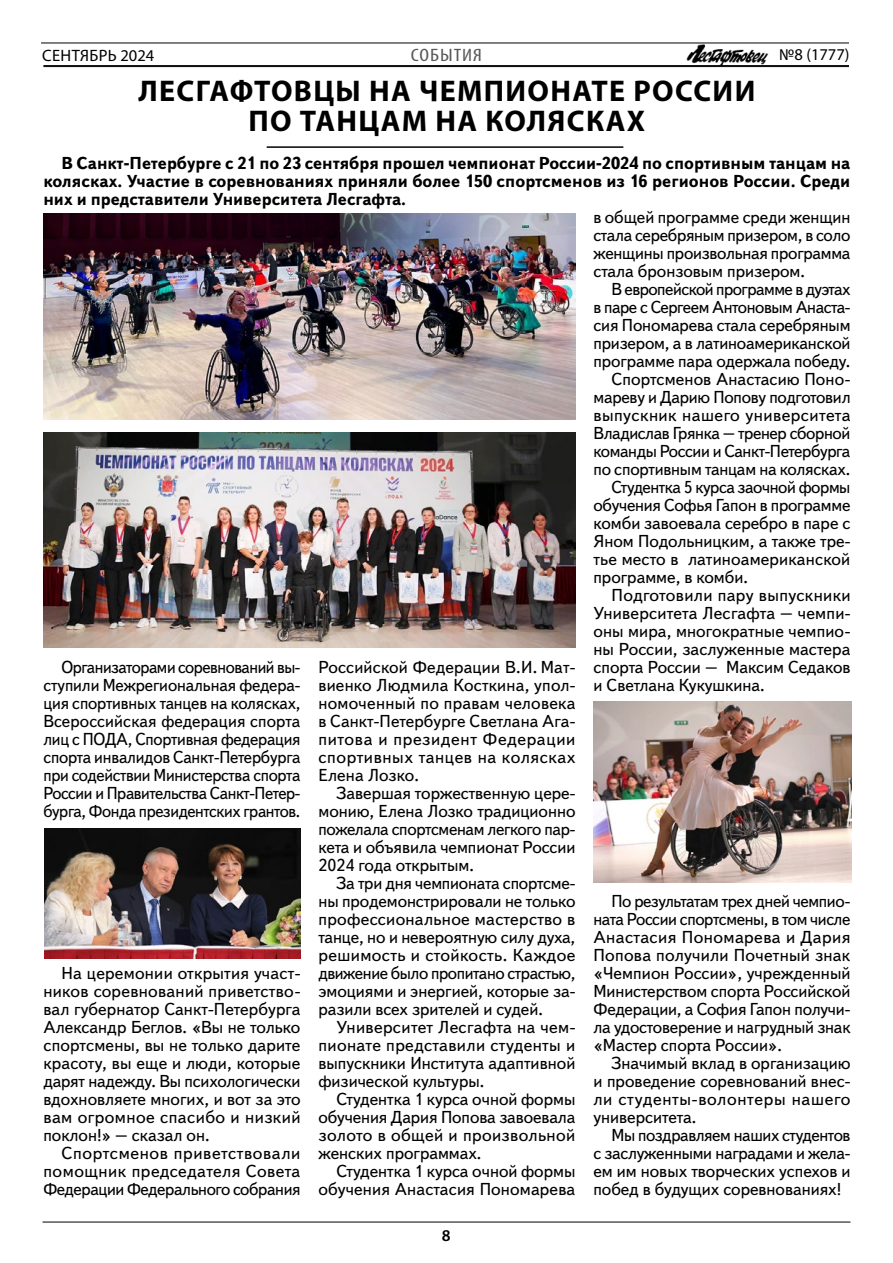
<style>
.page{position:relative;width:893px;height:1263px;background:#fff}
.page>*{position:absolute;margin:0;border:0;box-sizing:border-box;transform-origin:0 0}
.t1{font:700 30px/30px "Myriad Pro";letter-spacing:.045em;color:#000;text-align:center}
.t2{font:condensed 18px "Myriad Pro";letter-spacing:.045em;color:#58595b;scale:1.2 1}
.t3{font:17.25px/18px "Text";color:#000;text-align:justify}
.t4{font:17.25px/18px "Text";color:#000;text-align:justify;scale:.96 1}
.t5{font:700 17.25px/18px "Text";color:#000;text-align:justify}
.t6{font:17.25px "Text";letter-spacing:-.02em;color:#000}
.t7{font:17.25px "Text";letter-spacing:-.025em;color:#000}
.t8{font:17.25px "Text";letter-spacing:-.03em;color:#000}
.t9{font:17.25px "Text";letter-spacing:.025em;color:#000}
.t10{font:17.25px "Text";letter-spacing:.02em;color:#000}
.t11{font:16.5px "Myriad Pro";letter-spacing:.015em;color:#000}
.t12{font:600 16.5px "Myriad Pro";color:#000}
</style>
<div class="page">
<img style="left:687px;top:44px;width:81px;height:21px">
<hr style="left:43px;top:65px;width:806px;height:1px;background:#000">
<hr style="left:43px;top:66px;width:806px;height:1px;background:#000">
<hr style="left:41px;top:43px;width:808px;height:1px;background:#000">
<hr style="left:43px;top:1222px;width:807px;height:1px;background:#000">
<hr style="left:267px;top:146px;width:356px;height:2px;background:#000">
<img style="left:43px;top:433px;width:532px;height:214px">
<img style="left:43px;top:214px;width:532px;height:206px">
<img style="left:45px;top:828px;width:255px;height:130px">
<img style="left:593px;top:702px;width:258px;height:181px">
<p class="t2" style="left:411px;top:44px;width:61px">СОБЫТИЯ</p>
<h1 class="t1" style="left:139px;top:75px;width:618px">ЛЕСГАФТОВЦЫ НА ЧЕМПИОНАТЕ РОССИИ<br>ПО ТАНЦАМ НА КОЛЯСКАХ</h1>
<p class="t5" style="left:43px;top:155px;width:808px;text-indent:18px">В Санкт-Петербурге с 21 по 23 сентября прошел чемпионат России-2024 по спортивным танцам на колясках. Участие в соревнованиях приняли более 150 спортсменов из 16 регионов России. Среди них и представители Университета Лесгафта.</p>
<p class="t11" style="left:42px;top:45px;width:114px">СЕНТЯБРЬ 2024</p>
<p class="t11" style="left:779px;top:44px;width:72px">№8 (1777)</p>
<p class="t3" style="left:593px;top:209px;width:258px">в общей программе среди женщин стала серебряным призером, в соло женщины произвольная программа стала бронзовым призером.</p>
<p class="t8" style="left:611px;top:279px;width:241px">В европейской программе в дуэтах</p>
<p class="t7" style="left:593px;top:297px;width:258px">в паре с Сергеем Антоновым Анаста-</p>
<p class="t3" style="left:593px;top:317px;width:259px">сия Пономарева стала серебряным</p>
<p class="t3" style="left:593px;top:335px;width:259px">призером, а в латиноамериканской</p>
<p class="t3" style="left:593px;top:353px;width:259px">программе пара одержала победу.</p>
<p class="t3" style="left:611px;top:371px;width:241px">Спортсменов Анастасию Поно-</p>
<p class="t3" style="left:593px;top:389px;width:259px">мареву и Дарию Попову подготовил</p>
<p class="t9" style="left:593px;top:405px;width:259px">выпускник нашего университета</p>
<p class="t6" style="left:593px;top:423px;width:258px">Владислав Грянка – тренер сборной</p>
<p class="t6" style="left:593px;top:441px;width:258px">команды России и Санкт-Петербурга</p>
<p class="t3" style="left:593px;top:461px;width:259px">по спортивным танцам на колясках.</p>
<p class="t7" style="left:611px;top:477px;width:240px">Студентка 5 курса заочной формы</p>
<p class="t3" style="left:593px;top:497px;width:258px">обучения Софья Гапон в программе</p>
<p class="t3" style="left:593px;top:515px;width:258px">комби завоевала серебро в паре с</p>
<p class="t3" style="left:593px;top:533px;width:258px">Яном Подольницким, а также тре-</p>
<p class="t3" style="left:593px;top:551px;width:258px">тье место в латиноамериканской</p>
<p class="t3" style="left:593px;top:569px;width:156px">программе, в комби.</p>
<p class="t10" style="left:611px;top:585px;width:241px">Подготовили пару выпускники</p>
<p class="t3" style="left:593px;top:605px;width:258px">Университета Лесгафта – чемпи-</p>
<p class="t3" style="left:593px;top:623px;width:258px">оны мира, многократные чемпио-</p>
<p class="t3" style="left:593px;top:641px;width:259px">ны России, заслуженные мастера</p>
<p class="t3" style="left:593px;top:659px;width:259px">спорта России – Максим Седаков</p>
<p class="t3" style="left:593px;top:677px;width:173px">и Светлана Кукушкина.</p>
<p class="t4" style="left:43px;top:659px;width:269px;text-indent:18px">Организаторами соревнований вы&shy;ступили Межрегиональная федера&shy;ция спортивных танцев на колясках, Всероссийская федерация спорта лиц с ПОДА, Спортивная федерация спорта инвалидов Санкт-Петербурга при содействии Министерства спорта России и Правительства Санкт-Петер&shy;бурга, Фонда президентских грантов.</p>
<p class="t3" style="left:318px;top:659px;width:259px">Российской Федерации В.И. Мат&shy;виенко Людмила Косткина, упол&shy;номоченный по правам человека в Санкт-Петербурге Светлана Ага&shy;питова и президент Федерации спортивных танцев на колясках Елена Лозко.</p>
<p class="t3" style="left:318px;top:785px;width:259px;text-indent:18px">Завершая торжественную цере&shy;монию, Елена Лозко традиционно пожелала спортсменам легкого пар&shy;кета и объявила чемпионат России 2024 года открытым.</p>
<p class="t3" style="left:318px;top:875px;width:258px;text-indent:18px">За три дня чемпионата спортсме&shy;ны продемонстрировали не только профессиональное мастерство в танце, но и невероятную силу духа, решимость и стойкость. Каждое движение было пропитано страстью, эмоциями и энергией, которые за&shy;разили всех зрителей и судей.</p>
<p class="t3" style="left:318px;top:1019px;width:258px;text-indent:18px">Университет Лесгафта на чем&shy;пионате представили студенты и выпускники Института адаптивной физической культуры.</p>
<p class="t3" style="left:318px;top:1091px;width:258px;text-indent:18px">Студентка 1 курса очной формы обучения Дария Попова завоевала золото в общей и произвольной женских программах.</p>
<p class="t3" style="left:318px;top:1163px;width:258px;text-align:right">Студентка 1 курса очной формы обучения Анастасия Пономарева</p>
<p class="t3" style="left:593px;top:893px;width:259px;text-indent:18px">По результатам трех дней чемпио&shy;ната России спортсмены, в том числе Анастасия Пономарева и Дария Попова получили Почетный знак «Чемпион России», учрежденный Министерством спорта Российской Федерации, а София Гапон получи&shy;ла удостоверение и нагрудный знак «Мастер спорта России».</p>
<p class="t3" style="left:593px;top:1055px;width:259px;text-indent:18px">Значимый вклад в организацию и проведение соревнований внес&shy;ли студенты-волонтеры нашего университета.</p>
<p class="t3" style="left:593px;top:1127px;width:259px;text-indent:18px">Мы поздравляем наших студентов с заслуженными наградами и жела&shy;ем им новых творческих успехов и побед в будущих соревнованиях!</p>
<p class="t3" style="left:43px;top:965px;width:259px;text-indent:18px">На церемонии открытия участ&shy;ников соревнований приветство&shy;вал губернатор Санкт-Петербурга Александр Беглов. «Вы не только спортсмены, вы не только дарите красоту, вы еще и люди, которые дарят надежду. Вы психологически вдохновляете многих, и вот за это вам огромное спасибо и низкий поклон!» – сказал он.</p>
<p class="t3" style="left:43px;top:1145px;width:259px;text-indent:18px">Спортсменов приветствовали помощник председателя Совета Федерации Федерального собрания</p>
<p class="t12" style="left:442px;top:1225px;width:10px">8</p>
</div>
